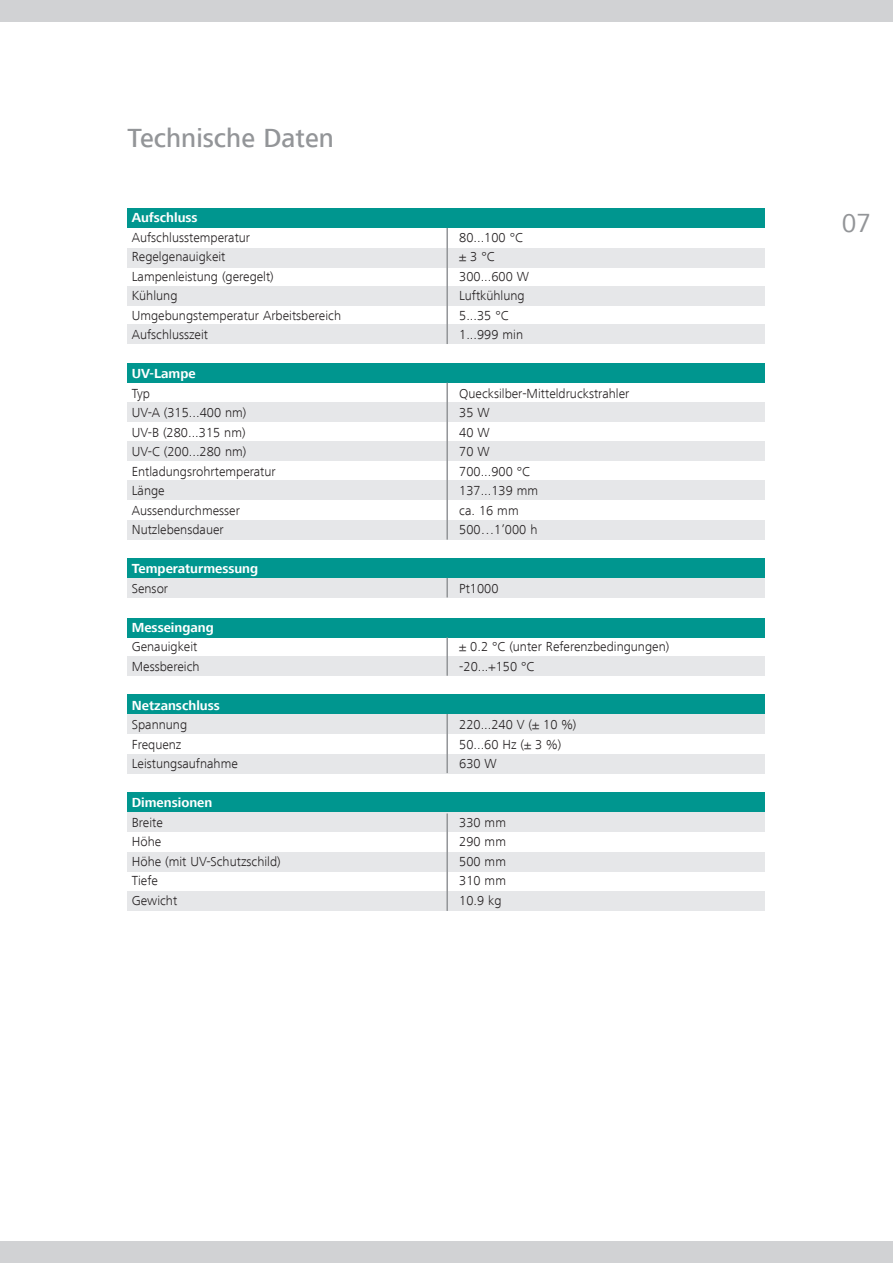
<style>
.page{position:relative;width:893px;height:1263px;background:#fff}
.page>*{position:absolute;margin:0;border:0;box-sizing:border-box;transform-origin:0 0}
.t1{font:500 27px "Frutiger Next LT";color:#939598}
.t2{font:27px "Frutiger Next LT";color:#939598}
.t3{font:300 13.5px "Frutiger Next LT";color:#231f20}
.t4{font:700 13.5px "Frutiger Next LT";color:#fff}
</style>
<div class="page">
<div style="left:0;top:1242px;width:893px;height:21px;background:#d1d2d4"></div>
<div style="left:0;top:0;width:893px;height:21px;background:#d1d2d4"></div>
<div style="left:128px;top:812px;width:637px;height:19px;background:#e6e7e9"></div>
<div style="left:128px;top:852px;width:637px;height:19px;background:#e6e7e9"></div>
<div style="left:128px;top:891px;width:637px;height:20px;background:#e6e7e9"></div>
<div style="left:128px;top:714px;width:637px;height:19px;background:#e6e7e9"></div>
<div style="left:128px;top:754px;width:637px;height:19px;background:#e6e7e9"></div>
<div style="left:128px;top:656px;width:637px;height:20px;background:#e6e7e9"></div>
<div style="left:128px;top:578px;width:637px;height:19px;background:#e6e7e9"></div>
<div style="left:128px;top:402px;width:637px;height:20px;background:#e6e7e9"></div>
<div style="left:128px;top:441px;width:637px;height:20px;background:#e6e7e9"></div>
<div style="left:128px;top:480px;width:637px;height:20px;background:#e6e7e9"></div>
<div style="left:128px;top:520px;width:637px;height:20px;background:#e6e7e9"></div>
<div style="left:128px;top:248px;width:637px;height:19px;background:#e6e7e9"></div>
<div style="left:128px;top:286px;width:637px;height:20px;background:#e6e7e9"></div>
<div style="left:128px;top:324px;width:637px;height:20px;background:#e6e7e9"></div>
<div style="left:128px;top:363px;width:637px;height:20px;background:#00968f"></div>
<div style="left:128px;top:558px;width:637px;height:20px;background:#00968f"></div>
<div style="left:128px;top:618px;width:637px;height:19px;background:#00968f"></div>
<div style="left:128px;top:694px;width:637px;height:20px;background:#00968f"></div>
<div style="left:128px;top:792px;width:637px;height:20px;background:#00968f"></div>
<div style="left:128px;top:208px;width:637px;height:20px;background:#00968f"></div>
<hr style="left:446px;top:228px;width:2px;height:116px;background:#939598">
<hr style="left:446px;top:383px;width:2px;height:157px;background:#939598">
<svg style="left:446px;top:578px;width:2px;height:19px"></svg>
<hr style="left:446px;top:637px;width:2px;height:39px;background:#939598">
<hr style="left:446px;top:714px;width:2px;height:59px;background:#939598">
<hr style="left:446px;top:813px;width:2px;height:98px;background:#939598">
<h1 class="t1" style="left:128px;top:123px;width:208px">Technische Daten</h1>
<p class="t4" style="left:132px;top:210px;width:67px">Aufschluss</p>
<p class="t3" style="left:132px;top:230px;width:120px">Aufschlusstemperatur</p>
<p class="t3" style="left:459px;top:230px;width:65px">80...100 °C</p>
<p class="t3" style="left:132px;top:249px;width:95px">Regelgenauigkeit</p>
<p class="t3" style="left:459px;top:249px;width:37px">± 3 °C</p>
<p class="t3" style="left:132px;top:269px;width:144px">Lampenleistung (geregelt)</p>
<p class="t3" style="left:459px;top:269px;width:71px">300...600 W</p>
<p class="t3" style="left:132px;top:288px;width:47px">Kühlung</p>
<p class="t3" style="left:459px;top:288px;width:67px">Luftkühlung</p>
<p class="t3" style="left:132px;top:308px;width:211px">Umgebungstemperatur Arbeitsbereich</p>
<p class="t3" style="left:459px;top:308px;width:51px">5...35 °C</p>
<p class="t3" style="left:132px;top:327px;width:78px">Aufschlusszeit</p>
<p class="t3" style="left:459px;top:327px;width:65px">1...999 min</p>
<p class="t4" style="left:132px;top:366px;width:65px">UV-Lampe</p>
<p class="t3" style="left:132px;top:386px;width:20px">Typ</p>
<p class="t3" style="left:459px;top:386px;width:172px">Quecksilber-Mitteldruckstrahler</p>
<p class="t3" style="left:132px;top:405px;width:116px">UV-A (315...400 nm)</p>
<p class="t3" style="left:459px;top:405px;width:32px">35 W</p>
<p class="t3" style="left:132px;top:425px;width:115px">UV-B (280...315 nm)</p>
<p class="t3" style="left:459px;top:425px;width:32px">40 W</p>
<p class="t3" style="left:132px;top:444px;width:116px">UV-C (200...280 nm)</p>
<p class="t3" style="left:459px;top:444px;width:32px">70 W</p>
<p class="t3" style="left:132px;top:464px;width:145px">Entladungsrohrtemperatur</p>
<p class="t3" style="left:459px;top:464px;width:72px">700...900 °C</p>
<p class="t3" style="left:132px;top:483px;width:34px">Länge</p>
<p class="t3" style="left:459px;top:483px;width:80px">137...139 mm</p>
<p class="t3" style="left:132px;top:503px;width:110px">Aussendurchmesser</p>
<p class="t3" style="left:459px;top:503px;width:61px">ca. 16 mm</p>
<p class="t3" style="left:132px;top:522px;width:93px">Nutzlebensdauer</p>
<p class="t3" style="left:459px;top:522px;width:80px">500…1’000 h</p>
<p class="t4" style="left:132px;top:561px;width:128px">Temperaturmessung</p>
<p class="t3" style="left:132px;top:581px;width:38px">Sensor</p>
<p class="t3" style="left:459px;top:581px;width:41px">Pt1000</p>
<p class="t4" style="left:132px;top:620px;width:83px">Messeingang</p>
<p class="t3" style="left:132px;top:639px;width:67px">Genauigkeit</p>
<p class="t3" style="left:459px;top:639px;width:212px">± 0.2 °C (unter Referenzbedingungen)</p>
<p class="t3" style="left:132px;top:659px;width:69px">Messbereich</p>
<p class="t3" style="left:459px;top:659px;width:77px">-20...+150 °C</p>
<p class="t4" style="left:132px;top:698px;width:89px">Netzanschluss</p>
<p class="t3" style="left:132px;top:717px;width:57px">Spannung</p>
<p class="t3" style="left:459px;top:717px;width:119px">220...240 V (± 10 %)</p>
<p class="t3" style="left:132px;top:737px;width:51px">Frequenz</p>
<p class="t3" style="left:459px;top:737px;width:104px">50...60 Hz (± 3 %)</p>
<p class="t3" style="left:132px;top:756px;width:108px">Leistungsaufnahme</p>
<p class="t3" style="left:459px;top:756px;width:39px">630 W</p>
<p class="t4" style="left:132px;top:795px;width:82px">Dimensionen</p>
<p class="t3" style="left:132px;top:815px;width:33px">Breite</p>
<p class="t3" style="left:459px;top:815px;width:48px">330 mm</p>
<p class="t3" style="left:132px;top:834px;width:31px">Höhe</p>
<p class="t3" style="left:459px;top:834px;width:48px">290 mm</p>
<p class="t3" style="left:132px;top:854px;width:150px">Höhe (mit UV-Schutzschild)</p>
<p class="t3" style="left:459px;top:854px;width:48px">500 mm</p>
<p class="t3" style="left:132px;top:873px;width:28px">Tiefe</p>
<p class="t3" style="left:459px;top:873px;width:48px">310 mm</p>
<p class="t3" style="left:132px;top:893px;width:47px">Gewicht</p>
<p class="t3" style="left:459px;top:893px;width:44px">10.9 kg</p>
<h1 class="t2" style="left:842px;top:208px;width:31px">07</h1>
</div>
